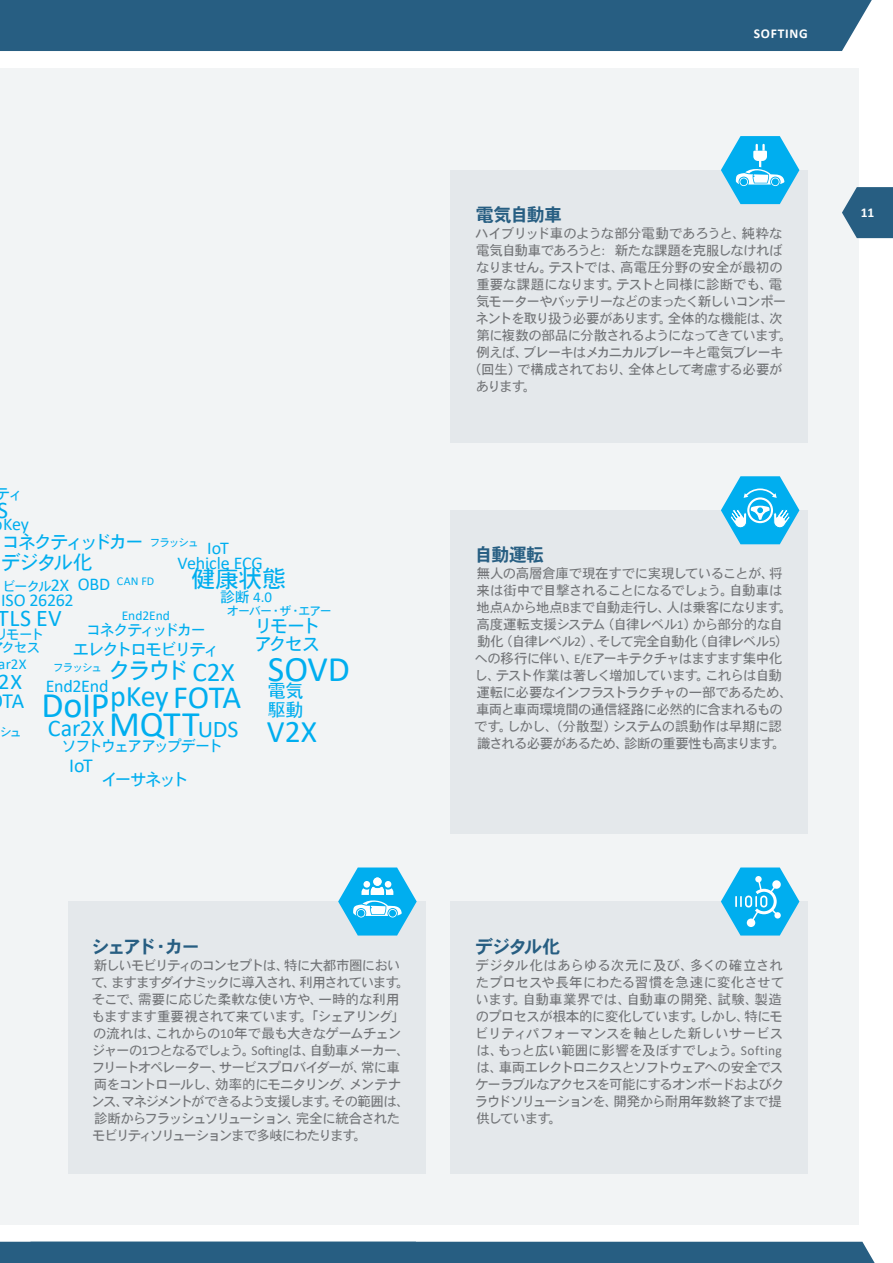
<style>
.page{position:relative;width:893px;height:1263px;background:#fff}
.page>*{position:absolute;margin:0;border:0;box-sizing:border-box;transform-origin:0 0}
.t1{font:36px "Calibri";letter-spacing:-.005em;color:#00aeef}
.t2{font:31.5px "Calibri";color:#00aeef}
.t3{font:30px "Calibri";color:#00aeef}
.t4{font:27px "Calibri";color:#00aeef}
.t5{font:24px "Calibri";color:#00aeef}
.t6{font:24px "URW Heisei Gothic";color:#00aeef}
.t7{font:22.5px "URW Heisei Gothic";color:#00aeef}
.t8{font:22.5px "Calibri";color:#00aeef}
.t9{font:21.6px "Calibri";color:#00aeef}
.t10{font:19.8px "Calibri";color:#00aeef}
.t11{font:19.5px "URW Heisei Gothic";letter-spacing:-.07em;color:#00aeef}
.t12{font:18px "Calibri";letter-spacing:-.01em;color:#00aeef}
.Subhead_H3_Automotiv{font:700 18px "URW Heisei Gothic";letter-spacing:-.07em;color:#275e82}
.t13{font:18px/19.5px "URW Heisei Gothic";letter-spacing:-.105em;color:#00aeef}
.t14{font:18px "URW Heisei Gothic";letter-spacing:-.13em;color:#00aeef}
.t15{font:16.5px "URW Heisei Gothic";letter-spacing:-.11em;color:#00aeef}
.t16{font:15px "URW Heisei Gothic";letter-spacing:-.115em;color:#00aeef}
.t17{font:15px "Calibri";color:#00aeef}
.Copy{font:13.5px/17px "URW Heisei Gothic";letter-spacing:-.06em;color:#727477}
.Copy-2{font:13.5px/17px "URW Heisei Gothic";letter-spacing:-.035em;color:#727477}
.Copy-3{font:13.5px "URW Heisei Gothic";letter-spacing:-.085em;color:#727477}
.Copy-4{font:13.5px "URW Heisei Gothic";letter-spacing:-.04em;color:#727477}
.Copy-5{font:13.5px "URW Heisei Gothic";letter-spacing:-.03em;color:#727477}
.Copy-6{font:13.5px "URW Heisei Gothic";letter-spacing:-.01em;color:#727477}
.Copy-7{font:13.5px "URW Heisei Gothic";letter-spacing:-.015em;color:#727477}
.t18{font:13.5px/13.5px "URW Heisei Gothic";letter-spacing:-.095em;color:#00aeef;text-align:center}
.t19{font:700 13.5px "Calibri";letter-spacing:.05em;color:#fff}
.t20{font:13.5px "Calibri";letter-spacing:-.005em;color:#00aeef}
.t21{font:12px "URW Heisei Gothic";letter-spacing:-.085em;color:#00aeef}
.t22{font:12px "Calibri";color:#00aeef}
.t23{font:10.5px "URW Heisei Gothic";letter-spacing:-.085em;color:#00aeef}
.s1{font-family:"Calibri";font-size:18px}
.s2{font-family:"URW Heisei Gothic"}
.s3{font-size:32.4px}
.s4{font-family:"Calibri"}
</style>
<div class="page">
<div style="left:0;top:68px;width:859px;height:1157px;background:#f2f4f5"></div>
<div style="left:451px;top:170px;width:357px;height:272px;background:#e4e8eb"></div>
<div style="left:451px;top:510px;width:357px;height:323px;background:#e4e8eb"></div>
<div style="left:68px;top:901px;width:357px;height:273px;background:#e4e8eb"></div>
<div style="left:451px;top:901px;width:357px;height:273px;background:#e4e8eb"></div>
<svg style="left:721px;top:476px;width:78px;height:68px"></svg>
<svg style="left:721px;top:136px;width:78px;height:68px"></svg>
<svg style="left:338px;top:867px;width:79px;height:68px"></svg>
<svg style="left:721px;top:867px;width:78px;height:68px"></svg>
<div style="left:0;top:1242px;width:875px;height:21px;background:#275e82"></div>
<svg style="left:842px;top:187px;width:51px;height:51px;background:#447392"></svg>
<div style="left:0;top:0;width:872px;height:51px;background:#275e82"></div>
<p class="t16" style="left:-4px;top:483px;width:29px">ティ</p>
<h3 class="t5" style="left:-2px;top:494px;width:13px">S</h3>
<h3 class="t12" style="left:3px;top:512px;width:27px">Key</h3>
<p class="t14" style="left:2px;top:528px;width:143px">コネクティッドカー</p>
<p class="t23" style="left:150px;top:535px;width:51px">フラッシュ</p>
<p class="t12" style="left:207px;top:535px;width:23px">IoT</p>
<p class="t11" style="left:1px;top:548px;width:93px">デジタル化</p>
<p class="t12" style="left:178px;top:550px;width:87px">Vehicle ECG</p>
<p class="t12" style="left:78px;top:571px;width:34px">OBD</p>
<p class="t6" style="left:191px;top:561px;width:96px">健康状態</p>
<p class="t16" style="left:86px;top:619px;width:121px">コネクティッドカー</p>
<p class="t22" style="left:117px;top:572px;width:39px">CAN FD</p>
<p class="t18" style="left:2px;top:579px;width:69px">ビークル<span class="s1">2X</span></p>
<p class="t17" style="left:220px;top:587px;width:54px"><span class="s2">診断</span> 4.0</p>
<p class="t12" style="left:1px;top:588px;width:74px">ISO 26262</p>
<p class="t21" style="left:227px;top:602px;width:106px">オーバー・ザ・エアー</p>
<p class="t5" style="left:-2px;top:601px;width:65px">TLS EV</p>
<p class="t20" style="left:122px;top:606px;width:50px">End2End</p>
<p class="t13" style="left:254px;top:616px;width:67px;line-height:18px">リモートアクセス</p>
<p class="t18" style="left:-6px;top:626px;width:51px">リモートクセス</p>
<p class="t15" style="left:73px;top:638px;width:148px">エレクトロモビリティ</p>
<p class="t23" style="left:53px;top:660px;width:50px">フラッシュ</p>
<p class="t1" style="left:268px;top:644px;width:83px">SOVD</p>
<p class="t17" style="left:-1px;top:654px;width:29px">ar2X</p>
<p class="t7" style="left:108px;top:653px;width:82px">クラウド</p>
<p class="t4" style="left:192px;top:653px;width:44px">C2X</p>
<h3 class="t8" style="left:-1px;top:666px;width:25px">2X</h3>
<p class="t12" style="left:46px;top:673px;width:64px">End2End</p>
<p class="t5" style="left:48px;top:712px;width:58px">Car2X</p>
<p class="t13" style="left:268px;top:680px;width:37px">電気駆動</p>
<p class="t3" style="left:110px;top:676px;width:133px">pKey <span class="s3">FOTA</span></p>
<p class="t1" style="left:41px;top:680px;width:70px">DoIP</p>
<h3 class="t9" style="left:3px;top:686px;width:23px">TA</h3>
<p class="t1" style="left:109px;top:699px;width:92px">MQTT</p>
<p class="t5" style="left:198px;top:713px;width:42px">UDS</p>
<p class="t2" style="left:267px;top:710px;width:52px">V2X</p>
<p class="t21" style="left:-1px;top:723px;width:24px">シュ</p>
<p class="t16" style="left:62px;top:735px;width:163px">ソフトウェアアップデート</p>
<p class="t10" style="left:69px;top:752px;width:25px">IoT</p>
<p class="t15" style="left:102px;top:767px;width:89px">イーサネット</p>
<p class="Subhead_H3_Automotiv" style="left:92px;top:936px;width:110px">シェアド・カー</p>
<p class="Copy" style="left:91px;top:956px;width:320px">新しいモビリティのコンセプトは、特に大都市圏において、ますますダイナミックに導入され、利用されています。そこで、需要に応じた柔軟な使い方や、一時的な利用もますます重要視されて来ています。「シェアリング」の流れは、これからの<span class="s4">10</span>年で最も大きなゲームチェンジャーの<span class="s4">1</span>つとなるでしょう。<span class="s4">Softing</span>は、自動車メーカー、フリートオペレーター、サービスプロバイダーが、常に車両をコントロールし、効率的にモニタリング、メンテナンス、マネジメントができるよう支援します。その範囲は、診断からフラッシュソリューション、完全に統合されたモビリティソリューションまで多岐にわたります。</p>
<p class="t19" style="left:754px;top:24px;width:55px">SOFTING</p>
<p class="Subhead_H3_Automotiv" style="left:476px;top:205px;width:88px">電気自動車</p>
<p class="Copy-5" style="left:475px;top:224px;width:309px">ハイブリッド車のような部分電動であろうと、純粋な</p>
<p class="Copy" style="left:476px;top:241px;width:308px">電気自動車であろうと<span class="s4">:</span> 新たな課題を克服しなければ</p>
<p class="Copy-6" style="left:476px;top:258px;width:308px">なりません。テストでは、高電圧分野の安全が最初の</p>
<p class="Copy-7" style="left:476px;top:275px;width:307px">重要な課題になります。テストと同様に診断でも、電</p>
<p class="Copy-3" style="left:476px;top:292px;width:312px">気モーターやバッテリーなどのまったく新しいコンポー</p>
<p class="Copy" style="left:475px;top:309px;width:309px">ネントを取り扱う必要があります。全体的な機能は、次</p>
<p class="Copy" style="left:476px;top:326px;width:317px">第に複数の部品に分散されるようになってきています。</p>
<p class="Copy" style="left:476px;top:343px;width:309px">例えば、ブレーキはメカニカルブレーキと電気ブレーキ</p>
<p class="Copy-4" style="left:468px;top:360px;width:316px">（回生）で構成されており、全体として考慮する必要が</p>
<p class="Copy" style="left:476px;top:377px;width:62px">あります。</p>
<p class="Subhead_H3_Automotiv" style="left:475px;top:545px;width:71px">自動運転</p>
<p class="Copy" style="left:474px;top:564px;width:320px">無人の高層倉庫で現在すでに実現していることが、将来は街中で目撃されることになるでしょう。自動車は地点<span class="s4">A</span>から地点<span class="s4">B</span>まで自動走行し、人は乗客になります。高度運転支援システム（自律レベル<span class="s4">1</span>）から部分的な自動化（自律レベル<span class="s4">2</span>）、そして完全自動化（自律レベル<span class="s4">5</span>）への移行に伴い、<span class="s4">E/E</span>アーキテクチャはますます集中化し、テスト作業は著しく増加しています。これらは自動運転に必要なインフラストラクチャの一部であるため、車両と車両環境間の通信経路に必然的に含まれるものです。しかし、（分散型）システムの誤動作は早期に認識される必要があるため、診断の重要性も高まります。</p>
<p class="t19" style="left:861px;top:203px;width:15px">11</p>
<p class="Subhead_H3_Automotiv" style="left:475px;top:936px;width:86px">デジタル化</p>
<p class="Copy-2" style="left:475px;top:956px;width:311px">デジタル化はあらゆる次元に及び、多くの確立されたプロセスや長年にわたる習慣を急速に変化させています。自動車業界では、自動車の開発、試験、製造のプロセスが根本的に変化しています。しかし、特にモビリティパフォーマンスを軸とした新しいサービスは、もっと広い範囲に影響を及ぼすでしょう。<span class="s4">Softing</span>は、車両エレクトロニクスとソフトウェアへの安全でスケーラブルなアクセスを可能にするオンボードおよびクラウドソリューションを、開発から耐用年数終了まで提供しています。</p>
</div>
